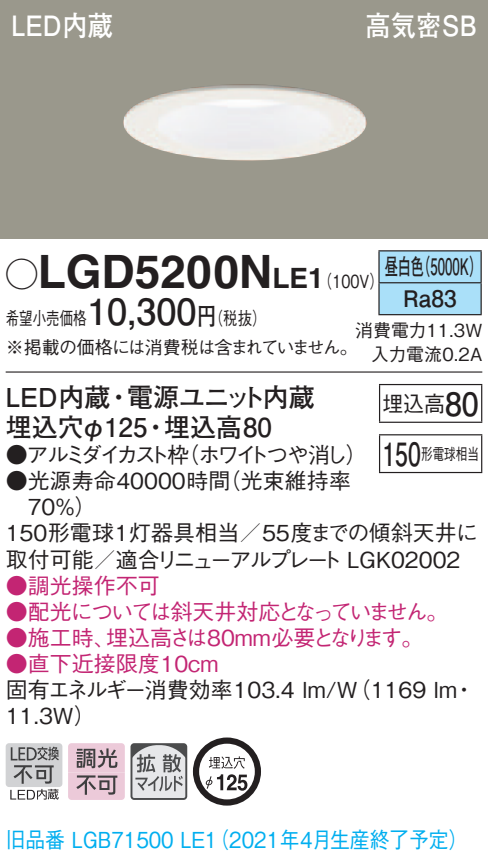
<style>
.page{position:relative;width:488px;height:861px;background:#fff}
.page>*{position:absolute;margin:0;border:0;box-sizing:border-box;transform-origin:0 0}
.t1{font:700 46px "Helvetica LT Std";color:#231f20}
.t2{font:700 36px "Futo Go B101 Pro";color:#231f20}
.t3{font:700 32px "Futo Go B101 Pro";color:#231f20;scale:.72 1}
.t4{font:700 32px "Futo Go B101 Pro";color:#231f20;scale:.95 1}
.t5{font:700 28px "Futo Go B101 Pro";color:#fff;scale:.9 1}
.t6{font:700 28px "Helvetica LT Std";color:#231f20}
.t7{font:700 26px "Futo Go B101 Pro";color:#231f20}
.t8{font:700 26px "Futo Go B101 Pro";letter-spacing:-.05em;color:#231f20}
.t9{font:700 22.8px/32px "Futo Go B101 Pro";color:#231f20;scale:.58 1}
.t10{font:500 22px/26px "Gothic BBB Pro";color:#231f20}
.t11{font:500 22px/26px "Gothic BBB Pro";letter-spacing:-.095em;color:#c32573}
.t12{font:500 22px "Gothic BBB Pro";color:#00aeef;scale:.9 1}
.t13{font:500 22px "Gothic BBB Pro";color:#c32573}
.t14{font:500 22px "Gothic BBB Pro";letter-spacing:-.15em;color:#231f20}
.t15{font:500 22px "Gothic BBB Pro";letter-spacing:-.18em;color:#231f20}
.t16{font:500 22px "Gothic BBB Pro";color:#231f20;scale:.95 1}
.t17{font:500 18px/28px "Gothic BBB Pro";letter-spacing:-.04em;color:#231f20;scale:.75 1}
.t18{font:500 18px/24px "Gothic BBB Pro";color:#231f20;text-align:right}
.t19{font:500 18px "Gothic BBB Pro";color:#231f20;scale:.8 1}
.t20{font:500 16px "Gothic BBB Pro";color:#231f20;scale:.72 1}
.s1{font-family:"Ford Classification 1";font-weight:400;font-size:32px}
.s2{font-family:"Futo Go B101 Pro";font-weight:700;font-size:24px}
.s3{font-size:46px}
.s4{font-family:"Helvetica LT Std";font-weight:700;font-size:28px}
</style>
<div class="page">
<div style="left:0;top:0;width:488px;height:238px;background:#9a988c"></div>
<img style="left:123px;top:84px;width:244px;height:77px">
<div style="left:6px;top:742px;width:56px;height:44px;background:#d1d2d4;border-radius:3px"></div>
<svg style="left:10px;top:746px;width:49px;height:53px"></svg>
<svg style="left:68px;top:743px;width:57px;height:56px;background:#c9aeba"></svg>
<svg style="left:133px;top:745px;width:51px;height:51px;background:#bbbcbd"></svg>
<div style="left:130px;top:742px;width:57px;height:57px;border:2px solid #4b4c4d;border-radius:3px"></div>
<svg style="left:193px;top:737px;width:68px;height:68px"></svg>
<hr style="left:6px;top:371px;width:476px;height:1px;background:#231f20">
<div style="left:379px;top:251px;width:101px;height:63px;background:#aae0f9"></div>
<hr style="left:378px;top:250px;width:103px;height:1px;background:#231f20">
<hr style="left:378px;top:251px;width:1px;height:31px;background:#231f20">
<hr style="left:480px;top:251px;width:1px;height:31px;background:#231f20">
<hr style="left:378px;top:282px;width:103px;height:1px;background:#231f20">
<hr style="left:378px;top:283px;width:1px;height:31px;background:#231f20">
<hr style="left:480px;top:283px;width:1px;height:31px;background:#231f20">
<hr style="left:378px;top:314px;width:103px;height:1px;background:#231f20">
<hr style="left:379px;top:385px;width:1px;height:36px;background:#231f20">
<hr style="left:379px;top:383px;width:103px;height:2px;background:#231f20">
<hr style="left:481px;top:385px;width:1px;height:36px;background:#231f20">
<hr style="left:379px;top:421px;width:103px;height:2px;background:#231f20">
<hr style="left:379px;top:435px;width:1px;height:36px;background:#231f20">
<hr style="left:379px;top:434px;width:103px;height:1px;background:#231f20">
<hr style="left:481px;top:435px;width:1px;height:36px;background:#231f20">
<hr style="left:379px;top:471px;width:103px;height:2px;background:#231f20">
<p class="t5" style="left:11px;top:3px;width:114px">LED内蔵</p>
<p class="t5" style="left:365px;top:3px;width:125px">高気密SB</p>
<h1 class="t1" style="left:6px;top:243px;width:235px"><span class="s1">A</span>LGD5200</h1>
<p class="t19" style="left:197px;top:304px;width:88px">（<span class="s2">円</span>税抜(</p>
<p class="t6" style="left:239px;top:261px;width:71px"><span class="s3">N</span>LE</p>
<p class="t9" style="left:417px;top:248px;width:115px">（5000 (K</p>
<p class="t9" style="left:403px;top:248px;width:94px;text-indent:-19px">昼白色<br>Ra83</p>
<p class="t19" style="left:308px;top:266px;width:96px">（<span class="s4">1</span> 100 (V</p>
<h2 class="t2" style="left:87px;top:283px;width:111px">10,300</h2>
<p class="t17" style="left:6px;top:302px;width:471px">希望小売価格<br>※掲載の価格には消費税は含まれていません。</p>
<p class="t8" style="left:127px;top:376px;width:189px">電源ユニット内蔵</p>
<p class="t18" style="left:355px;top:315px;width:129px">消費電力11.3W入力電流0.2A</p>
<p class="t7" style="left:6px;top:376px;width:106px">LED内蔵</p>
<h3 class="t4" style="left:445px;top:377px;width:37px">80</h3>
<p class="t16" style="left:382px;top:385px;width:67px">埋込高</p>
<p class="t20" style="left:421px;top:440px;width:82px">形電球相当</p>
<p class="t7" style="left:106px;top:376px;width:27px">・</p>
<p class="t7" style="left:164px;top:406px;width:109px">埋込高80</p>
<p class="t7" style="left:6px;top:406px;width:143px">埋込穴φ125</p>
<p class="t7" style="left:143px;top:406px;width:27px">・</p>
<h3 class="t3" style="left:382px;top:428px;width:55px">150</h3>
<p class="t14" style="left:177px;top:437px;width:191px">（ホワイトつや消し(</p>
<p class="t15" style="left:6px;top:437px;width:185px">●アルミダイカスト枠</p>
<p class="t10" style="left:219px;top:465px;width:133px">（光束維持率</p>
<p class="t10" style="left:6px;top:465px;width:226px">●光源寿命40000時間</p>
<p class="t10" style="left:28px;top:491px;width:70px">70％(</p>
<p class="t10" style="left:6px;top:517px;width:473px">150形電球1灯器具相当／55度までの傾斜天井に</p>
<p class="t10" style="left:6px;top:543px;width:456px">取付可能／適合リニューアルプレート LGK02002</p>
<p class="t13" style="left:6px;top:567px;width:155px">●調光操作不可</p>
<p class="t11" style="left:106px;top:595px;width:344px;text-indent:-100px">●配光については斜天井対応となっていません。埋込高さは80mm必要となります。</p>
<p class="t13" style="left:6px;top:619px;width:112px">●施工時、</p>
<p class="t13" style="left:6px;top:645px;width:214px">●直下近接限度10cm</p>
<p class="t10" style="left:6px;top:673px;width:453px">固有エネルギー消費効率103.4 lm （W/ 1169 lm<br>11.3W(</p>
<p class="t10" style="left:453px;top:673px;width:23px">・</p>
<p class="t12" style="left:6px;top:821px;width:515px">旧品番 LGB71500 LE （1 2021年4月生産終了予定(</p>
</div>
